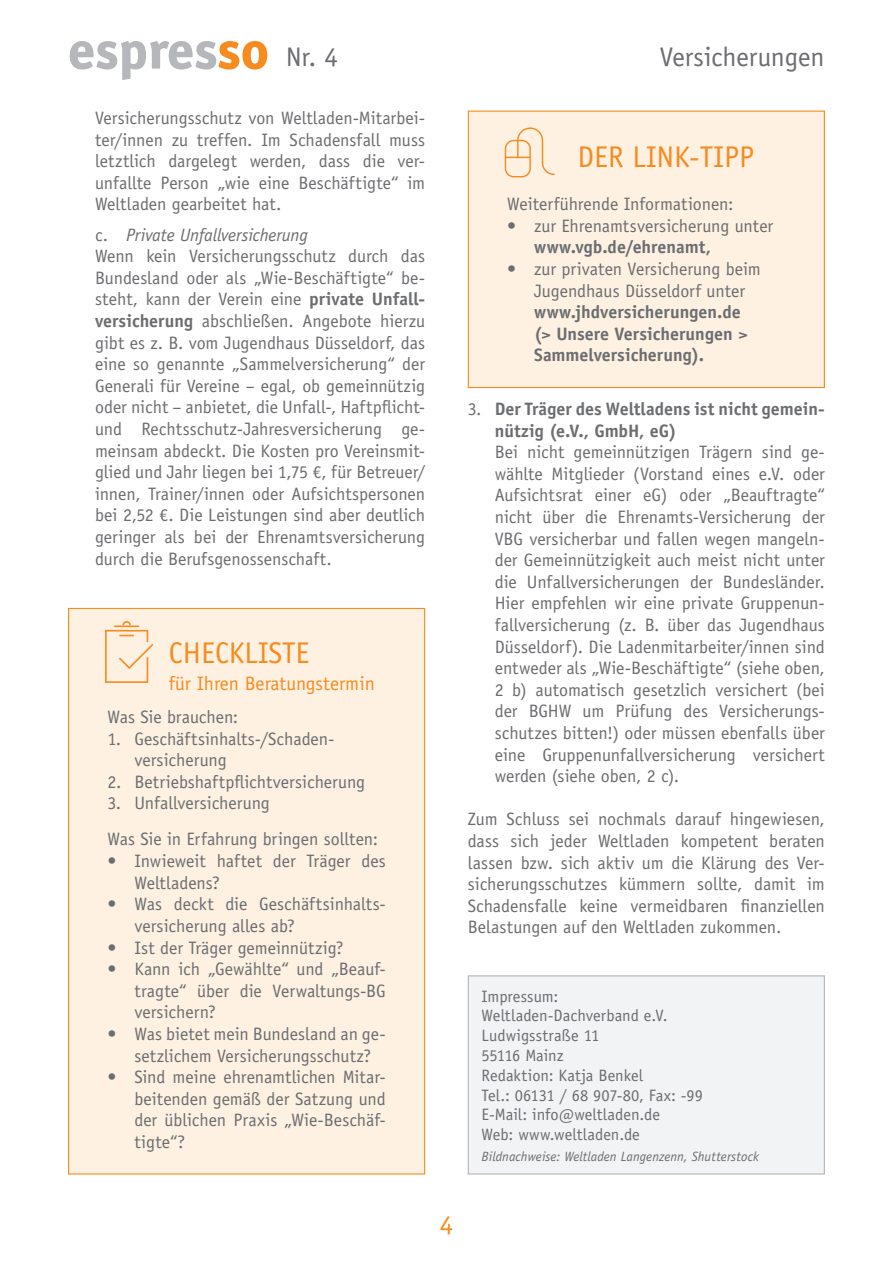
<style>
.page{position:relative;width:893px;height:1263px;background:#fff}
.page>*{position:absolute;margin:0;border:0;box-sizing:border-box;transform-origin:0 0}
.t1{font:800 54px "Officina San ITC";color:#b6b7bb}
.t2{font:30px "Officina Sans";color:#f68b1f}
.t3{font:27px "Officina Sans";letter-spacing:-.005em;color:#6c6d70}
.t4{font:27px "Officina Sans";color:#f68b1f}
.t5{font:19.5px "Officina Sans";color:#f68b1f}
.t6{font:18px/21.6px "Officina Sans";letter-spacing:-.005em;color:#6c6d70}
.t7{font:700 18px/21.6px "Officina Sans";color:#6c6d70}
.t8{font:16.5px/19.8px "Officina Sans";color:#6c6d70}
.t9{font:italic 13.5px "Officina Sans";letter-spacing:.005em;color:#6c6d70}
.s1{color:#f68b1f}
.s2{font-style:italic}
.s3{font-weight:700}
.s4{font-weight:400}
</style>
<div class="page">
<div style="left:468px;top:976px;width:356px;height:198px;background:#f2f3f4"></div>
<div style="left:468px;top:975px;width:357px;height:199px;border:1px solid #b6b7bb"></div>
<div style="left:468px;top:111px;width:356px;height:276px;background:#fef1e2"></div>
<div style="left:468px;top:111px;width:357px;height:277px;border:1px solid #f68b1f"></div>
<svg style="left:505px;top:127px;width:50px;height:50px"></svg>
<div style="left:69px;top:608px;width:356px;height:566px;background:#fef1e2"></div>
<svg style="left:105px;top:621px;width:48px;height:62px"></svg>
<h1 class="t1" style="left:68px;top:16px;width:202px">espres<span class="s1">so</span></h1>
<h3 class="t3" style="left:286px;top:41px;width:53px">Nr. 4</h3>
<h3 class="t3" style="left:660px;top:41px;width:166px">Versicherungen</h3>
<p class="t6" style="left:95px;top:107px;width:332px;text-align:justify">Versicherungsschutz von Weltladen-Mitarbei&shy;ter/innen zu treffen. Im Schadensfall muss letztlich dargelegt werden, dass die ver&shy;unfallte Person „wie eine Beschäftigte“ im Weltladen gearbeitet hat.</p>
<p class="t6" style="left:95px;top:224px;width:332px">c. <span class="s2">Private Unfallversicherung<br></span>Wenn kein Versicherungsschutz durch das Bundesland oder als „Wie-Beschäftigte“ be&shy;steht, kann der Verein eine <span class="s3">private Unfall&shy;versicherung</span> abschließen. Angebote hierzu gibt es z. B. vom Jugendhaus Düsseldorf, das eine so genannte „Sammelversicherung“ der Generali für Vereine – egal, ob gemeinnützig oder nicht – anbietet, die Unfall-, Haftpflicht&shy;und Rechtsschutz-Jahresversicherung ge&shy;meinsam abdeckt. Die Kosten pro Vereinsmit&shy;glied und Jahr liegen bei 1,75 €, für Betreuer/ innen, Trainer/innen oder Aufsichtspersonen bei 2,52 €. Die Leistungen sind aber deutlich geringer als bei der Ehrenamtsversicherung durch die Berufsgenossenschaft.</p>
<h2 class="t2" style="left:169px;top:635px;width:142px">CHECKLISTE</h2>
<p class="t5" style="left:169px;top:672px;width:207px">für Ihren Beratungstermin</p>
<p class="t6" style="left:107px;top:706px;width:132px">Was Sie brauchen:</p>
<p class="t6" style="left:134px;top:728px;width:202px;text-indent:-27px">1. Geschäftsinhalts-/Schaden&shy;versicherung</p>
<p class="t6" style="left:107px;top:771px;width:259px">2. Betriebshaftpflichtversicherung</p>
<p class="t6" style="left:107px;top:785px;width:272px;line-height:36px">3. Unfallversicherung<br>Was Sie in Erfahrung bringen sollten:</p>
<p class="t6" style="left:134px;top:850px;width:253px;text-indent:-27px">• Inwieweit haftet der Träger des<br>Weltladens?</p>
<p class="t6" style="left:134px;top:893px;width:253px;text-indent:-27px">• Was deckt die Geschäftsinhalts&shy;versicherung alles ab?</p>
<p class="t6" style="left:107px;top:937px;width:238px">• Ist der Träger gemeinnützig?</p>
<p class="t6" style="left:134px;top:958px;width:253px;text-align:justify;text-indent:-27px">• Kann ich „Gewählte“ und „Beauf&shy;tragte“ über die Verwaltungs-BG versichern?</p>
<p class="t6" style="left:134px;top:1023px;width:253px;text-indent:-27px">• Was bietet mein Bundesland an ge&shy;setzlichem Versicherungsschutz?</p>
<p class="t6" style="left:134px;top:1066px;width:253px;text-align:justify;text-indent:-27px">• Sind meine ehrenamtlichen Mitar&shy;beitenden gemäß der Satzung und der üblichen Praxis „Wie-Beschäf&shy;tigte“?</p>
<h2 class="t2" style="left:577px;top:139px;width:178px">DER LINK-TIPP</h2>
<p class="t6" style="left:507px;top:193px;width:228px">Weiterführende Informationen:</p>
<p class="t6" style="left:507px;top:215px;width:268px">• zur Ehrenamtsversicherung unter</p>
<p class="t7" style="left:534px;top:236px;width:178px">www.vgb.de/ehrenamt,</p>
<p class="t6" style="left:534px;top:258px;width:228px;text-indent:-27px">• zur privaten Versicherung beim<br>Jugendhaus Düsseldorf unter</p>
<p class="t7" style="left:534px;top:301px;width:215px">www.jhdversicherungen.de (&gt; Unsere Versicherungen &gt;<br>Sammelversicherung).</p>
<p class="t7" style="left:495px;top:398px;width:332px;text-indent:-27px"><span class="s4">3.</span> Der Träger des Weltladens ist nicht gemein&shy;nützig (e.V., GmbH, eG)</p>
<p class="t6" style="left:495px;top:441px;width:332px;text-align:justify">Bei nicht gemeinnützigen Trägern sind ge&shy;wählte Mitglieder (Vorstand eines e.V. oder Aufsichtsrat einer eG) oder „Beauftragte“ nicht über die Ehrenamts-Versicherung der VBG versicherbar und fallen wegen mangeln&shy;der Gemeinnützigkeit auch meist nicht unter die Unfallversicherungen der Bundesländer.<br>Hier empfehlen wir eine private Gruppenun&shy;fallversicherung (z. B. über das Jugendhaus Düsseldorf). Die Ladenmitarbeiter/innen sind entweder als „Wie-Beschäftigte“ (siehe oben, 2 b) automatisch gesetzlich versichert (bei der BGHW um Prüfung des Versicherungs&shy;schutzes bitten!) oder müssen ebenfalls über eine Gruppenunfallversicherung versichert werden (siehe oben, 2 c).</p>
<p class="t6" style="left:468px;top:809px;width:359px;text-align:justify">Zum Schluss sei nochmals darauf hingewiesen, dass sich jeder Weltladen kompetent beraten lassen bzw. sich aktiv um die Klärung des Ver&shy;sicherungsschutzes kümmern sollte, damit im Schadensfalle keine vermeidbaren finanziellen Belastungen auf den Weltladen zukommen.</p>
<p class="t8" style="left:482px;top:986px;width:223px">Impressum:<br>Weltladen-Dachverband e.V.<br>Ludwigsstraße 11<br>55116 Mainz<br>Redaktion: Katja Benkel<br>Tel.: 06131 / 68 907-80, Fax: -99<br>E-Mail: info@weltladen.de<br>Web: www.weltladen.de</p>
<p class="t9" style="left:482px;top:1148px;width:279px">Bildnachweise: Weltladen Langenzenn, Shutterstock</p>
<h3 class="t4" style="left:440px;top:1209px;width:15px">4</h3>
</div>
